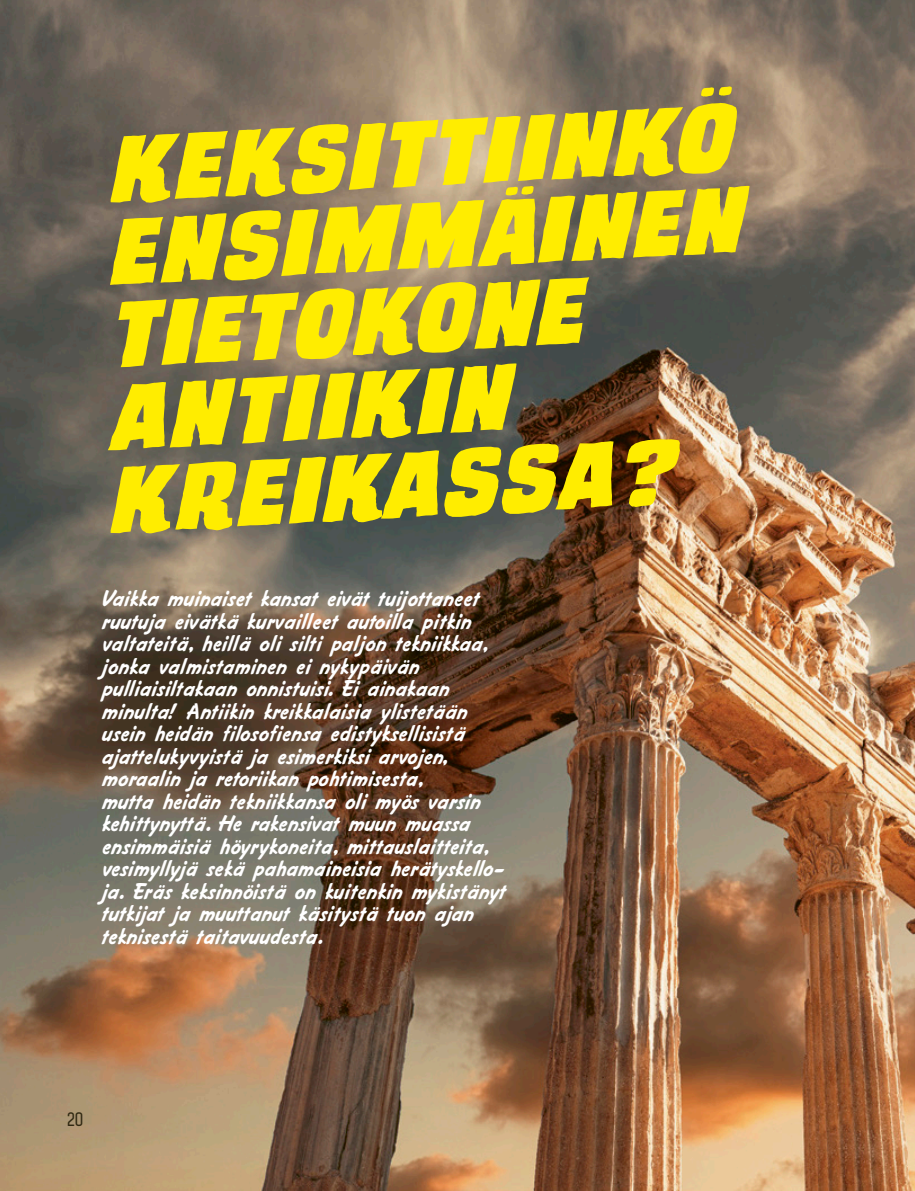
<style>
.page{position:relative;width:915px;height:1191px;background:#fff}
.page>*{position:absolute;margin:0;border:0;box-sizing:border-box;transform-origin:0 0}
.t1{font:italic 105px/82.5px "Trash Cinema BB";color:#ffed00}
.t2{font:22.5px/22.5px "Wylie WF";color:#fff}
.t3{font:19.5px "Vin Sans Pro";color:#2f2812}
</style>
<div class="page">
<img style="left:0;top:0;width:914px;height:1191px">
<svg style="left:700px;top:86px;width:31px;height:11px"></svg>
<svg style="left:505px;top:186px;width:28px;height:10px"></svg>
<h1 class="t1" style="left:107px;top:129px;width:623px;rotate:-3deg">KEKSITTIINKO</h1>
<h1 class="t1" style="left:107px;top:211px;width:634px;rotate:-3deg">ENSIMMaINEN</h1>
<h1 class="t1" style="left:98px;top:294px;width:565px;rotate:-3deg">TIETOKONE<br>ANTIIKIN<br>KREIKASSA?</h1>
<p class="t2" style="left:102px;top:588px;width:405px">Vaikka muinaiset kansat eivät tuijottaneet ruutuja eivätkä kurvailleet autoilla pitkin valtateitä, heillä oli silti paljon tekniikkaa, jonka valmistaminen ei nykypäivän pulliaisiltakaan onnistuisi. Ei ainakaan minulta! Antiikin kreikkalaisia ylistetään usein heidän filosofiensa edistyksellisistä ajattelukyvyistä ja esimerkiksi arvojen, moraalin ja retoriikan pohtimisesta,<br>mutta heidän tekniikkansa oli myös varsin kehittynyttä. He rakensivat muun muassa ensimmäisiä höyrykoneita, mittauslaitteita, vesimyllyjä sekä pahamaineisia herätyskello&shy;ja. Eräs keksinnöistä on kuitenkin mykistänyt tutkijat ja muuttanut käsitystä tuon ajan teknisestä taitavuudesta.</p>
<p class="t3" style="left:67px;top:1108px;width:18px">20</p>
</div>
